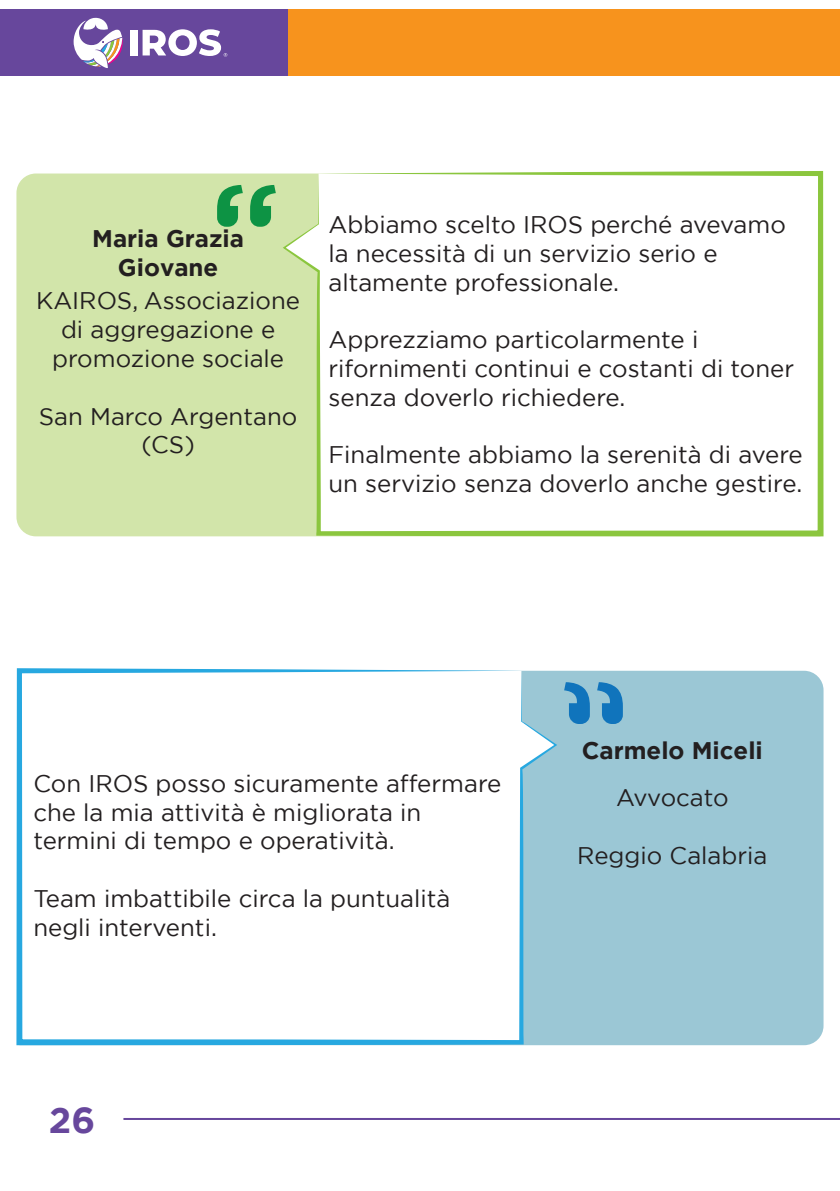
<style>
.page{position:relative;width:840px;height:1191px;background:#fff}
.page>*{position:absolute;margin:0;border:0;box-sizing:border-box;transform-origin:0 0}
.t1{font:700 36px "Gotham";color:#67479c}
.t2{font:24px/28.8px "Gotham";color:#231f20}
.t3{font:700 24px "Gotham";color:#231f20}
</style>
<div class="page">
<hr style="left:123px;top:1118px;width:716px;height:2px;background:#67479c">
<div style="left:287px;top:10px;width:552px;height:66px;background:#f7931d"></div>
<div style="left:0;top:10px;width:287px;height:66px;background:#67479c"></div>
<svg style="left:74px;top:18px;width:49px;height:50px"></svg>
<div style="left:130px;top:30px;width:7px;height:25px;background:#fff"></div>
<svg style="left:142px;top:29px;width:85px;height:28px"></svg>
<div style="left:16px;top:173px;width:266px;height:363px;background:#d2e5aa"></div>
<svg style="left:282px;top:171px;width:541px;height:365px"></svg>
<svg style="left:217px;top:185px;width:59px;height:42px;background:#63b670"></svg>
<div style="left:557px;top:671px;width:266px;height:374px;background:#9bc7d5"></div>
<svg style="left:16px;top:668px;width:541px;height:377px"></svg>
<svg style="left:564px;top:682px;width:58px;height:42px;background:#4c98c6"></svg>
<p class="t3" style="left:92px;top:225px;width:153px">Maria Grazia</p>
<p class="t3" style="left:118px;top:254px;width:102px">Giovane</p>
<p class="t2" style="left:36px;top:286px;width:265px;text-align:center">KAIROS, Associazione di aggregazione e promozione sociale</p>
<p class="t2" style="left:39px;top:401px;width:260px;text-align:center">San Marco Argentano (CS)</p>
<p class="t2" style="left:328px;top:210px;width:458px">Abbiamo scelto IROS perché avevamo la necessità di un servizio serio e altamente professionale.</p>
<p class="t2" style="left:328px;top:325px;width:467px">Apprezziamo particolarmente i rifornimenti continui e costanti di toner senza doverlo richiedere.</p>
<p class="t2" style="left:328px;top:440px;width:475px">Finalmente abbiamo la serenità di avere un servizio senza doverlo anche gestire.</p>
<p class="t3" style="left:581px;top:736px;width:182px">Carmelo Miceli</p>
<p class="t2" style="left:33px;top:768px;width:469px">Con IROS posso sicuramente affermare che la mia attività è migliorata in termini di tempo e operatività.</p>
<p class="t2" style="left:33px;top:883px;width:418px">Team imbattibile circa la puntualità negli interventi.</p>
<h1 class="t1" style="left:49px;top:1099px;width:48px">26</h1>
<p class="t2" style="left:615px;top:783px;width:114px">Avvocato</p>
<p class="t2" style="left:577px;top:840px;width:191px">Reggio Calabria</p>
</div>
